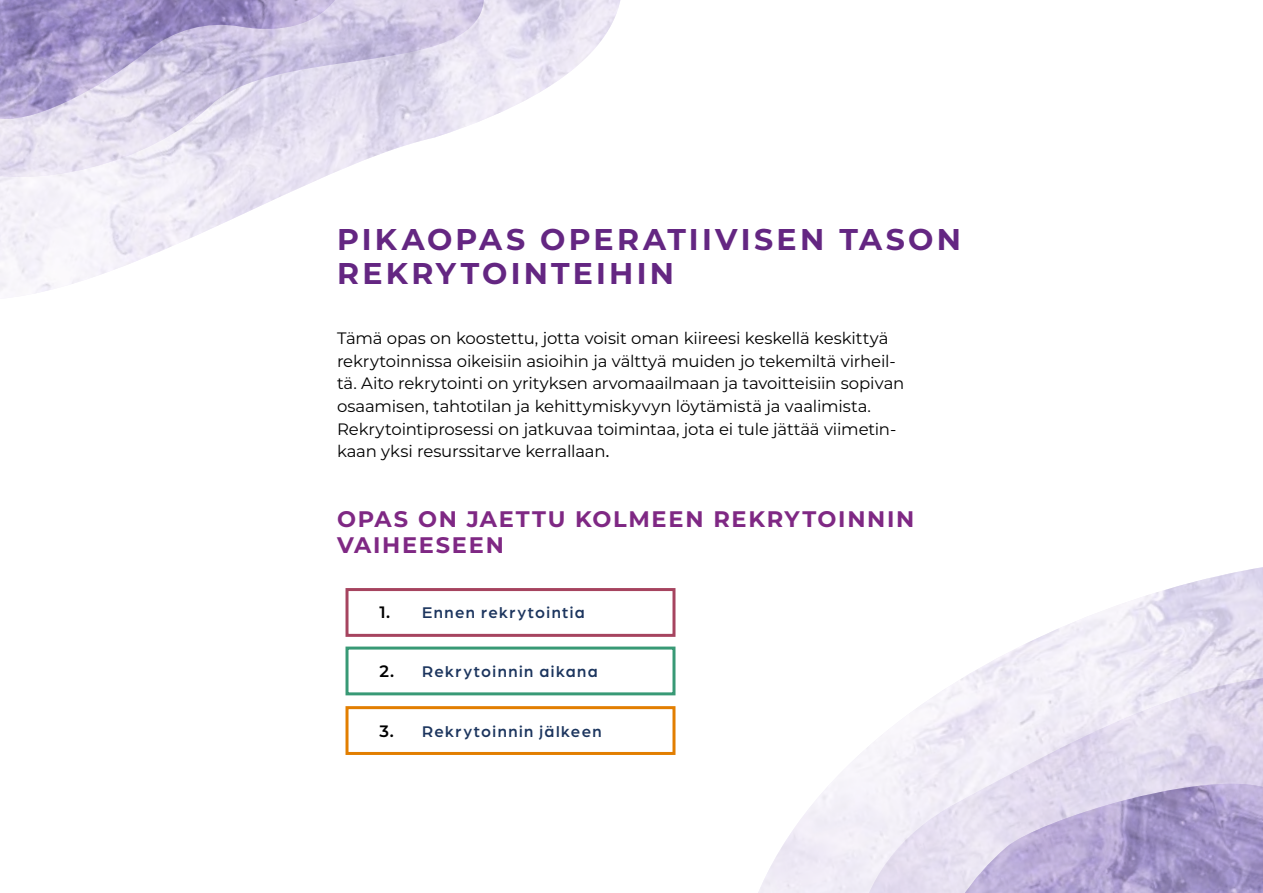
<style>
.page{position:relative;width:1263px;height:893px;background:#fff}
.page>*{position:absolute;margin:0;border:0;box-sizing:border-box;transform-origin:0 0}
.t1{font:700 30px/34.5px "Montserrat";letter-spacing:.11em;color:#642682}
.t2{font:700 22.5px/25.5px "Montserrat";letter-spacing:.075em;color:#7f2884}
.L_Body{font:16.5px/22.5px "Montserrat";letter-spacing:-.01em;color:#000}
.t3{font:500 16.5px "Arboria";letter-spacing:.085em;color:#1c355e}
.s1{font-size:19.5px}
.s2{font-family:"Montserrat";font-weight:600;color:#000}
</style>
<div class="page">
<img style="left:0;top:0;width:621px;height:294px">
<img style="left:0;top:0;width:530px;height:193px">
<img style="left:0;top:0;width:360px;height:126px">
<img style="left:637px;top:567px;width:626px;height:326px">
<svg style="left:836px;top:669px;width:427px;height:7px;fill:#f3f0f9"></svg>
<img style="left:836px;top:676px;width:427px;height:217px">
<svg style="left:860px;top:772px;width:403px;height:12px"></svg>
<img style="left:860px;top:784px;width:403px;height:109px">
<div style="left:345px;top:588px;width:330px;height:49px;border:3px solid #a6445f"></div>
<div style="left:345px;top:647px;width:330px;height:48px;border:3px solid #389975"></div>
<div style="left:345px;top:706px;width:330px;height:49px;border:3px solid #e27e00"></div>
<h2 class="t1" style="left:337px;top:220px;width:625px">PIKAOPAS OPERATIIVISEN TASON<br>REKRYTOINTEIHIN</h2>
<p class="L_Body" style="left:337px;top:327px;width:569px">Tämä opas on koostettu, jotta voisit oman kiireesi keskellä keskittyä rekrytoinnissa oikeisiin asioihin ja välttyä muiden jo tekemiltä virheil&shy;tä. Aito rekrytointi on yrityksen arvomaailmaan ja tavoitteisiin sopivan osaamisen, tahtotilan ja kehittymiskyvyn löytämistä ja vaalimista.<br>Rekrytointiprosessi on jatkuvaa toimintaa, jota ei tule jättää viimetin&shy;kaan yksi resurssitarve kerrallaan<span class="s1">.</span></p>
<h3 class="t2" style="left:337px;top:506px;width:579px">OPAS ON JAETTU KOLMEEN REKRYTOINNIN<br>VAIHEESEEN</h3>
<p class="t3" style="left:379px;top:601px;width:207px"><span class="s2">1.</span> Ennen rekrytointia</p>
<p class="t3" style="left:379px;top:661px;width:220px"><span class="s2">2.</span> Rekrytoinnin aikana</p>
<p class="t3" style="left:379px;top:720px;width:224px"><span class="s2">3.</span> Rekrytoinnin jälkeen</p>
</div>
